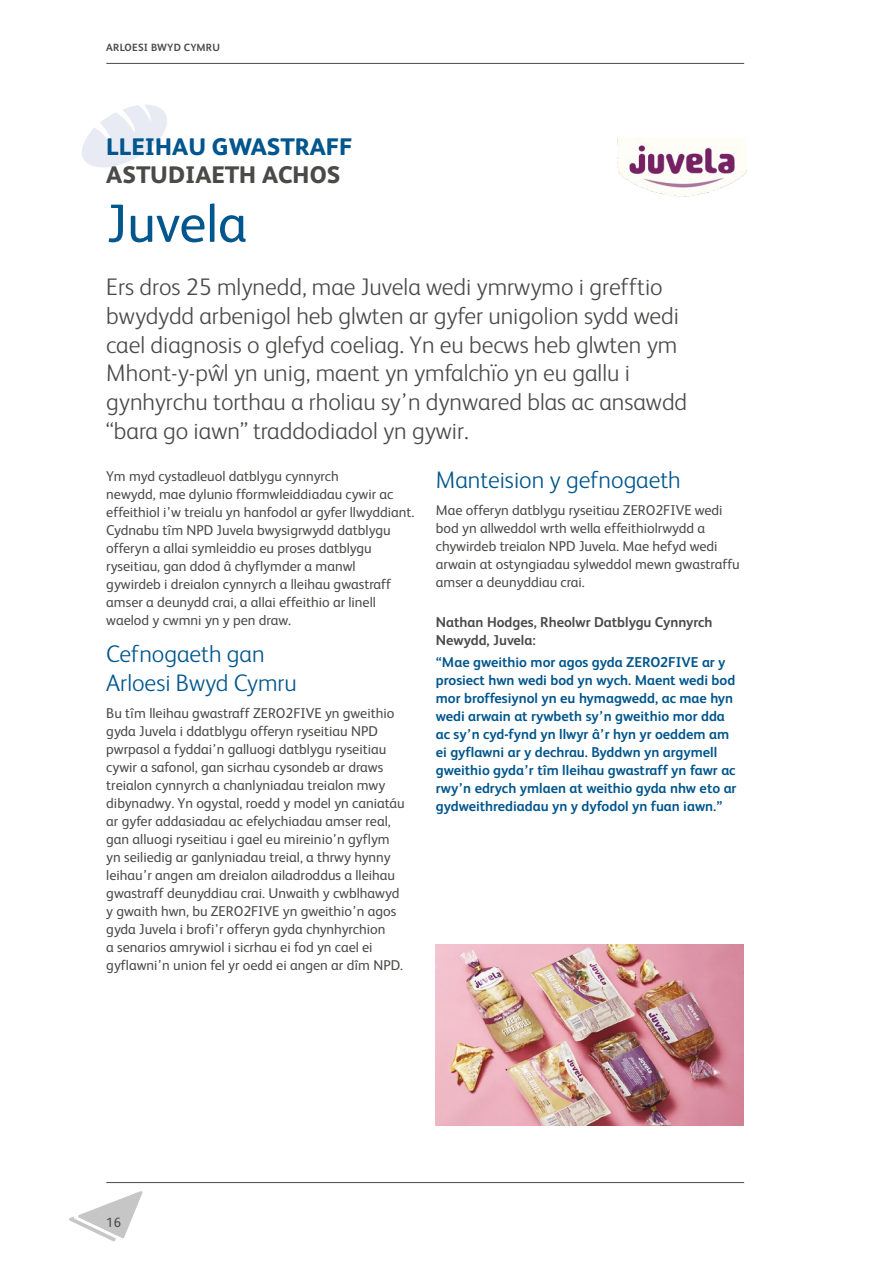
<style>
.page{position:relative;width:893px;height:1263px;background:#fff}
.page>*{position:absolute;margin:0;border:0;box-sizing:border-box;transform-origin:0 0}
.t1{font:54px "FS Albert";color:#00568d}
.t2{font:300 24px/28.8px "FS Albert";color:#4a4a49}
.t3{font:300 24px/28.8px "FS Albert";color:#00568d}
.t4{font:800 24px "FS Albert";color:#00568d}
.t5{font:800 24px "FS Albert";color:#4a4a49}
.t6{font:14.25px/18px "FS Albert";color:#4a4a49}
.t7{font:700 14.25px/18px "FS Albert";color:#00568d}
.t8{font:700 14.25px/18px "FS Albert";color:#4a4a49}
.t9{font:13.5px "FS Albert";color:#4a4a49}
.t10{font:700 10.5px "FS Albert";letter-spacing:.02em;color:#4a4a49}
</style>
<div class="page">
<svg style="left:69px;top:1191px;width:74px;height:50px"></svg>
<svg style="left:82px;top:105px;width:85px;height:63px"></svg>
<hr style="left:106px;top:1182px;width:638px;height:1px;background:#4a4a49">
<hr style="left:106px;top:63px;width:638px;height:1px;background:#4a4a49">
<img style="left:436px;top:944px;width:307px;height:181px">
<img style="left:617px;top:138px;width:130px;height:59px">
<p class="t10" style="left:106px;top:41px;width:115px">ARLOESI BWYD CYMRU</p>
<h2 class="t4" style="left:106px;top:132px;width:248px">LLEIHAU GWASTRAFF</h2>
<h2 class="t5" style="left:106px;top:161px;width:236px">ASTUDIAETH ACHOS</h2>
<h1 class="t1" style="left:106px;top:192px;width:142px">Juvela</h1>
<p class="t2" style="left:106px;top:272px;width:582px">Ers dros 25 mlynedd, mae Juvela wedi ymrwymo i grefftio bwydydd arbenigol heb glwten ar gyfer unigolion sydd wedi cael diagnosis o glefyd coeliag. Yn eu becws heb glwten ym Mhont-y-pwˆ l yn unig, maent yn ymfalchïo yn eu gallu i gynhyrchu torthau a rholiau sy’n dynwared blas ac ansawdd “bara go iawn” traddodiadol yn gywir.</p>
<p class="t6" style="left:106px;top:467px;width:310px">Ym myd cystadleuol datblygu cynnyrch<br>newydd, mae dylunio fformwleiddiadau cywir ac effeithiol i’w treialu yn hanfodol ar gyfer llwyddiant.<br>Cydnabu tîm NPD Juvela bwysigrwydd datblygu offeryn a allai symleiddio eu proses datblygu ryseitiau, gan ddod â chyflymder a manwl<br>gywirdeb i dreialon cynnyrch a lleihau gwastraff amser a deunydd crai, a allai effeithio ar linell waelod y cwmni yn y pen draw.</p>
<h2 class="t3" style="left:106px;top:639px;width:192px">Cefnogaeth gan<br>Arloesi Bwyd Cymru</h2>
<p class="t6" style="left:106px;top:703px;width:300px">Bu tîm lleihau gwastraff ZERO2FIVE yn gweithio gyda Juvela i ddatblygu offeryn ryseitiau NPD pwrpasol a fyddai’n galluogi datblygu ryseitiau cywir a safonol, gan sicrhau cysondeb ar draws treialon cynnyrch a chanlyniadau treialon mwy dibynadwy. Yn ogystal, roedd y model yn caniatáu ar gyfer addasiadau ac efelychiadau amser real, gan alluogi ryseitiau i gael eu mireinio’n gyflym yn seiliedig ar ganlyniadau treial, a thrwy hynny leihau’r angen am dreialon ailadroddus a lleihau gwastraff deunyddiau crai. Unwaith y cwblhawyd y gwaith hwn, bu ZERO2FIVE yn gweithio’n agos gyda Juvela i brofi’r offeryn gyda chynhyrchion<br>a senarios amrywiol i sicrhau ei fod yn cael ei gyflawni’n union fel yr oedd ei angen ar dîm NPD.</p>
<h2 class="t3" style="left:436px;top:466px;width:246px">Manteision y gefnogaeth</h2>
<p class="t6" style="left:436px;top:501px;width:305px">Mae offeryn datblygu ryseitiau ZERO2FIVE wedi bod yn allweddol wrth wella effeithiolrwydd a chywirdeb treialon NPD Juvela. Mae hefyd wedi arwain at ostyngiadau sylweddol mewn gwastraffu amser a deunyddiau crai.</p>
<p class="t8" style="left:436px;top:613px;width:278px">Nathan Hodges, Rheolwr Datblygu Cynnyrch<br>Newydd, Juvela:</p>
<p class="t7" style="left:436px;top:653px;width:302px">“Mae gweithio mor agos gyda ZERO2FIVE ar y prosiect hwn wedi bod yn wych. Maent wedi bod mor broffesiynol yn eu hymagwedd, ac mae hyn wedi arwain at rywbeth sy’n gweithio mor dda ac sy’n cyd-fynd yn llwyr â’r hyn yr oeddem am ei gyflawni ar y dechrau. Byddwn yn argymell gweithio gyda’r tîm lleihau gwastraff yn fawr ac rwy’n edrych ymlaen at weithio gyda nhw eto ar gydweithrediadau yn y dyfodol yn fuan iawn.”</p>
<p class="t9" style="left:106px;top:1214px;width:16px">16</p>
</div>
